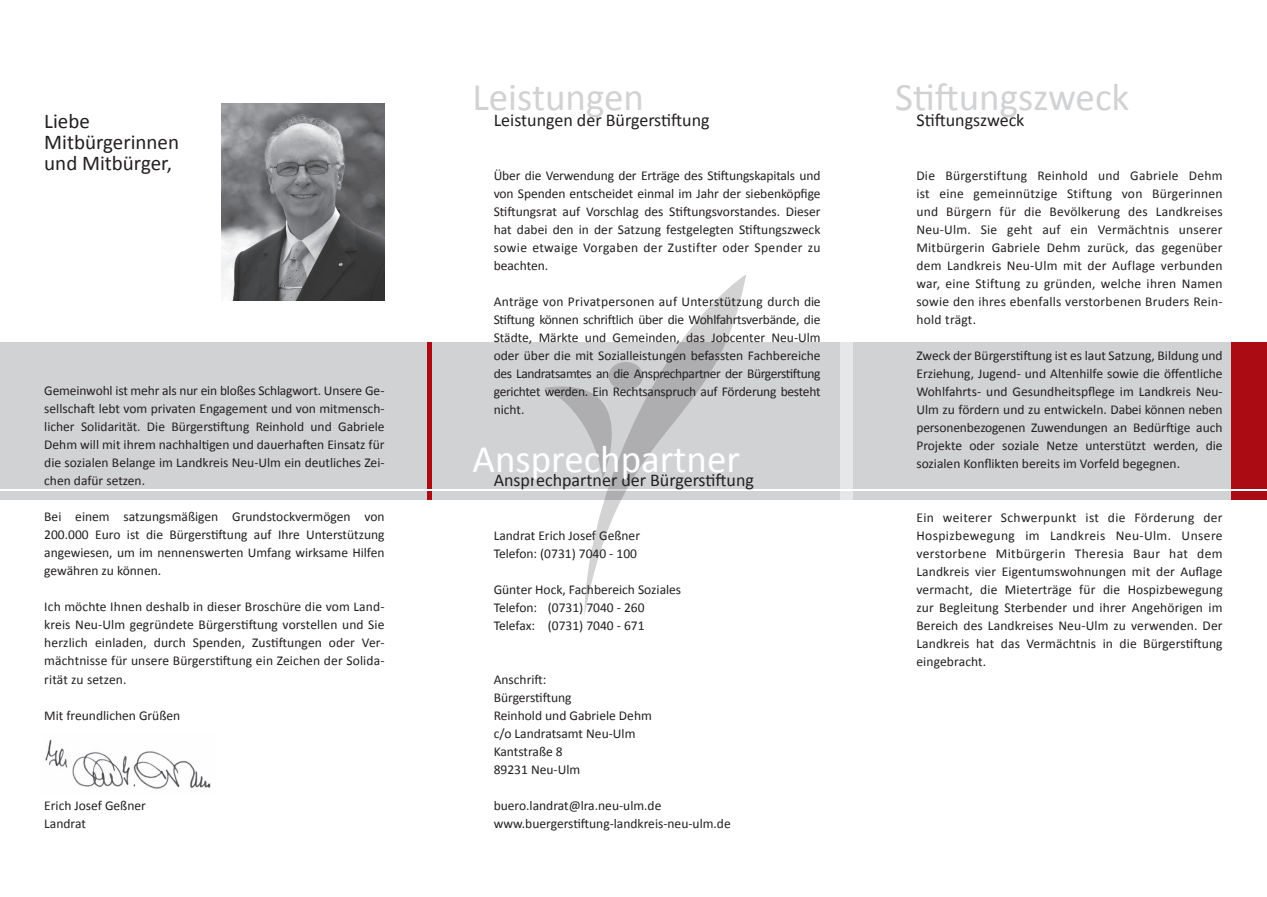
<style>
.page{position:relative;width:1267px;height:897px;background:#fff}
.page>*{position:absolute;margin:0;border:0;box-sizing:border-box;transform-origin:0 0}
.t1{font:39px "Calibri";color:#d1d2d4}
.t2{font:39px "Calibri";color:#fff}
.t3{font:21px "Calibri";color:#231f20}
.t4{font:18px "Calibri";color:#231f20}
.t5{font:13.5px/18px "Calibri";color:#231f20;text-align:justify}
</style>
<div class="page">
<img style="left:45px;top:739px;width:166px;height:50px">
<div style="left:0;top:342px;width:1266px;height:157px;background:#d1d2d4"></div>
<div style="left:1231px;top:342px;width:35px;height:157px;background:#ab0b13"></div>
<div style="left:839px;top:342px;width:13px;height:157px;background:#e6e7e9"></div>
<hr style="left:427px;top:342px;width:4px;height:157px;background:#ab0b13">
<hr style="left:0;top:489px;width:1266px;height:2px;background:#fff">
<svg style="left:545px;top:386px;width:39px;height:40px"></svg>
<svg style="left:584px;top:274px;width:162px;height:341px"></svg>
<div style="left:608px;top:362px;width:35px;height:28px;background:#aeaeb0;border-radius:50%"></div>
<img style="left:222px;top:104px;width:162px;height:196px">
<p class="t3" style="left:44px;top:108px;width:47px">Liebe</p>
<p class="t3" style="left:44px;top:129px;width:136px">Mitbürgerinnen</p>
<p class="t3" style="left:44px;top:150px;width:129px">und Mitbürger,</p>
<p class="t5" style="left:44px;top:381px;width:342px">Gemeinwohl ist mehr als nur ein bloßes Schlagwort. Unsere Ge&shy;sellschaft lebt vom privaten Engagement und von mitmensch&shy;licher Solidarität. Die Bürgerstiftung Reinhold und Gabriele Dehm will mit ihrem nachhaltigen und dauerhaften Einsatz für die sozialen Belange im Landkreis Neu-Ulm ein deutliches Zei&shy;chen dafür setzen.</p>
<p class="t5" style="left:44px;top:507px;width:342px">Bei einem satzungsmäßigen Grundstockvermögen von 200.000 Euro ist die Bürgerstiftung auf Ihre Unterstützung angewiesen, um im nennenswerten Umfang wirksame Hilfen gewähren zu können.</p>
<p class="t5" style="left:44px;top:597px;width:342px">Ich möchte Ihnen deshalb in dieser Broschüre die vom Land&shy;kreis Neu-Ulm gegründete Bürgerstiftung vorstellen und Sie herzlich einladen, durch Spenden, Zustiftungen oder Ver&shy;mächtnisse für unsere Bürgerstiftung ein Zeichen der Solida&shy;rität zu setzen.</p>
<p class="t5" style="left:44px;top:705px;width:137px">Mit freundlichen Grüßen</p>
<p class="t5" style="left:44px;top:795px;width:103px">Erich Josef Geßner</p>
<p class="t5" style="left:44px;top:813px;width:43px">Landrat</p>
<p class="t1" style="left:472px;top:73px;width:173px">Leistungen</p>
<p class="t1" style="left:895px;top:73px;width:236px">Stiftungszweck</p>
<p class="t4" style="left:493px;top:109px;width:217px">Leistungen der Bürgerstiftung</p>
<p class="t5" style="left:493px;top:166px;width:328px">Über die Verwendung der Erträge des Stiftungskapitals und von Spenden entscheidet einmal im Jahr der siebenköpfige Stiftungsrat auf Vorschlag des Stiftungsvorstandes. Dieser hat dabei den in der Satzung festgelegten Stiftungszweck sowie etwaige Vorgaben der Zustifter oder Spender zu beachten.</p>
<p class="t5" style="left:493px;top:292px;width:328px">Anträge von Privatpersonen auf Unterstützung durch die Stiftung können schriftlich über die Wohlfahrtsverbände, die Städte, Märkte und Gemeinden, das Jobcenter Neu-Ulm oder über die mit Sozialleistungen befassten Fachbereiche des Landratsamtes an die Ansprechpartner der Bürgerstiftung gerichtet werden. Ein Rechtsanspruch auf Förderung besteht nicht.</p>
<p class="t4" style="left:916px;top:109px;width:110px">Stiftungszweck</p>
<p class="t5" style="left:916px;top:166px;width:308px">Die Bürgerstiftung Reinhold und Gabriele Dehm ist eine gemeinnützige Stiftung von Bürgerinnen und Bürgern für die Bevölkerung des Landkreises Neu-Ulm. Sie geht auf ein Vermächtnis unserer Mitbürgerin Gabriele Dehm zurück, das gegenüber dem Landkreis Neu-Ulm mit der Auflage verbunden war, eine Stiftung zu gründen, welche ihren Namen sowie den ihres ebenfalls verstorbenen Bruders Rein&shy;hold trägt.</p>
<p class="t5" style="left:916px;top:346px;width:308px">Zweck der Bürgerstiftung ist es laut Satzung, Bildung und Erziehung, Jugend- und Altenhilfe sowie die öffentliche Wohlfahrts- und Gesundheitspflege im Landkreis Neu-Ulm zu fördern und zu entwickeln. Dabei können neben personenbezogenen Zuwendungen an Bedürftige auch Projekte oder soziale Netze unterstützt werden, die sozialen Konflikten bereits im Vorfeld begegnen.</p>
<p class="t2" style="left:472px;top:434px;width:269px">Ansprechpartner</p>
<p class="t4" style="left:493px;top:469px;width:262px">Ansprechpartner der Bürgerstiftung</p>
<p class="t5" style="left:493px;top:526px;width:148px">Landrat Erich Josef Geßner</p>
<p class="t5" style="left:493px;top:544px;width:145px">Telefon: (0731) 7040 - 100</p>
<p class="t5" style="left:493px;top:580px;width:189px">Günter Hock, Fachbereich Soziales</p>
<p class="t5" style="left:493px;top:598px;width:152px">Telefon: (0731) 7040 - 260</p>
<p class="t5" style="left:493px;top:616px;width:152px">Telefax: (0731) 7040 - 671</p>
<p class="t5" style="left:493px;top:670px;width:54px">Anschrift:</p>
<p class="t5" style="left:493px;top:688px;width:79px">Bürgerstiftung</p>
<p class="t5" style="left:493px;top:706px;width:160px">Reinhold und Gabriele Dehm</p>
<p class="t5" style="left:493px;top:724px;width:143px">c/o Landratsamt Neu-Ulm</p>
<p class="t5" style="left:493px;top:742px;width:71px">Kantstraße 8</p>
<p class="t5" style="left:493px;top:760px;width:88px">89231 Neu-Ulm</p>
<p class="t5" style="left:493px;top:796px;width:169px">buero.landrat@lra.neu-ulm.de</p>
<p class="t5" style="left:493px;top:814px;width:238px">www.buergerstiftung-landkreis-neu-ulm.de</p>
<p class="t5" style="left:916px;top:508px;width:308px">Ein weiterer Schwerpunkt ist die Förderung der Hospizbewegung im Landkreis Neu-Ulm. Unsere verstorbene Mitbürgerin Theresia Baur hat dem Landkreis vier Eigentumswohnungen mit der Auflage vermacht, die Mieterträge für die Hospizbewegung zur Begleitung Sterbender und ihrer Angehörigen im Bereich des Landkreises Neu-Ulm zu verwenden. Der Landkreis hat das Vermächtnis in die Bürgerstiftung eingebracht.</p>
</div>
